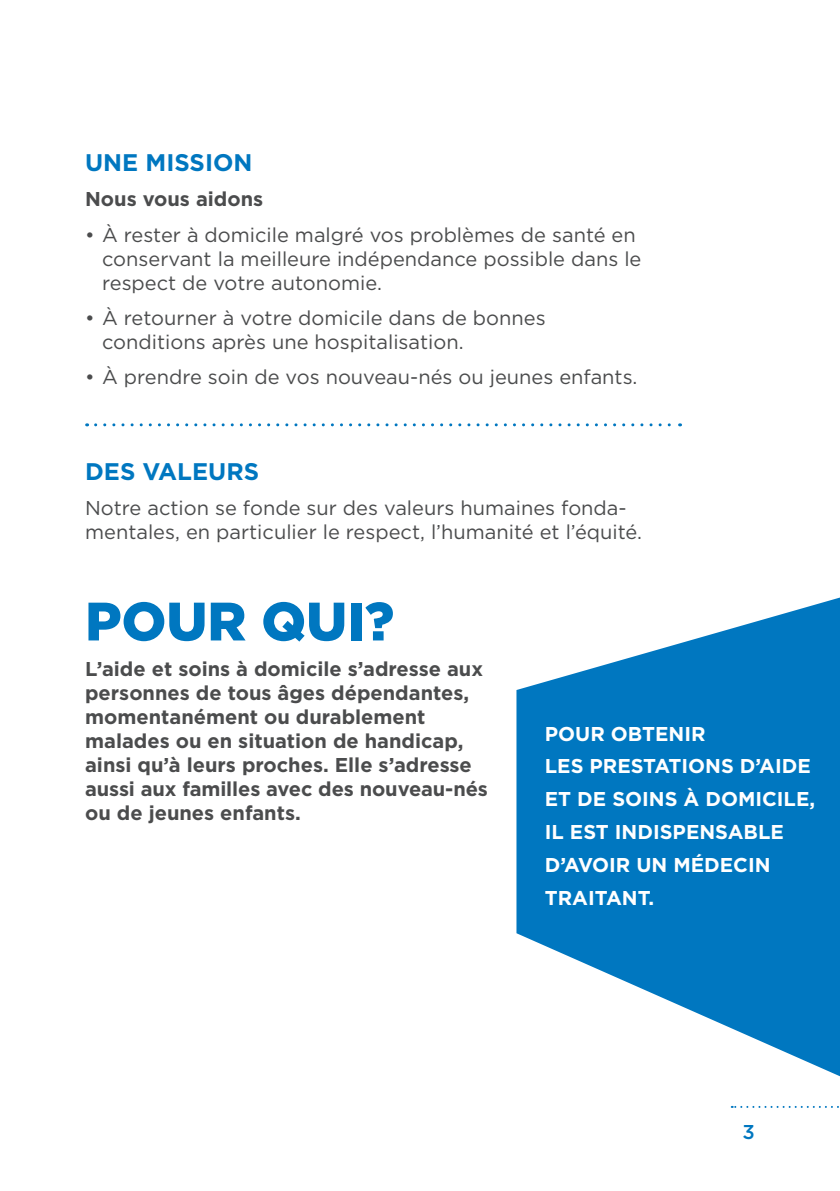
<style>
.page{position:relative;width:840px;height:1191px;background:#fff}
.page>*{position:absolute;margin:0;border:0;box-sizing:border-box;transform-origin:0 0}
.t1{font:900 54px "Gotham";color:#0077c0}
.t2{font:700 24px "Gotham";color:#0077c0}
.t3{font:20px/24px "Gotham";color:#4b4c4d}
.t4{font:700 20px/24px "Gotham";color:#4b4c4d}
.t5{font:700 20px/32.8px "Gotham";color:#fff}
.t6{font:500 20px "Gotham";color:#0077c0}
</style>
<div class="page">
<svg style="left:731px;top:1106px;width:108px;height:2px"></svg>
<svg style="left:96px;top:423px;width:584px;height:3px"></svg>
<svg style="left:516px;top:597px;width:323px;height:479px;fill:#0077c0"></svg>
<p class="t2" style="left:85px;top:149px;width:169px">UNE MISSION</p>
<p class="t4" style="left:85px;top:187px;width:179px">Nous vous aidons</p>
<p class="t3" style="left:102px;top:223px;width:540px;text-indent:-17px">• À rester à domicile malgré vos problèmes de santé en conservant la meilleure indépendance possible dans le respect de votre autonomie.</p>
<p class="t3" style="left:102px;top:306px;width:445px;text-indent:-17px">• À retourner à votre domicile dans de bonnes conditions après une hospitalisation.</p>
<p class="t3" style="left:85px;top:366px;width:553px">• À prendre soin de vos nouveau-nés ou jeunes enfants.</p>
<p class="t2" style="left:85px;top:458px;width:175px">DES VALEURS</p>
<p class="t3" style="left:85px;top:496px;width:558px">Notre action se fonde sur des valeurs humaines fonda&shy;mentales, en particulier le respect, l’humanité et l’équité.</p>
<h1 class="t1" style="left:85px;top:591px;width:310px">POUR QUI?</h1>
<p class="t4" style="left:85px;top:656px;width:404px">L’aide et soins à domicile s’adresse aux personnes de tous âges dépendantes, momentanément ou durablement malades ou en situation de handicap, ainsi qu’à leurs proches. Elle s’adresse aussi aux familles avec des nouveau-nés ou de jeunes enfants.</p>
<p class="t5" style="left:544px;top:717px;width:272px">POUR OBTENIR<br>LES PRESTATIONS D’AIDE<br>ET DE SOINS À DOMICILE,<br>IL EST INDISPENSABLE<br>D’AVOIR UN MÉDECIN<br>TRAITANT.</p>
<p class="t6" style="left:742px;top:1120px;width:14px">3</p>
</div>
